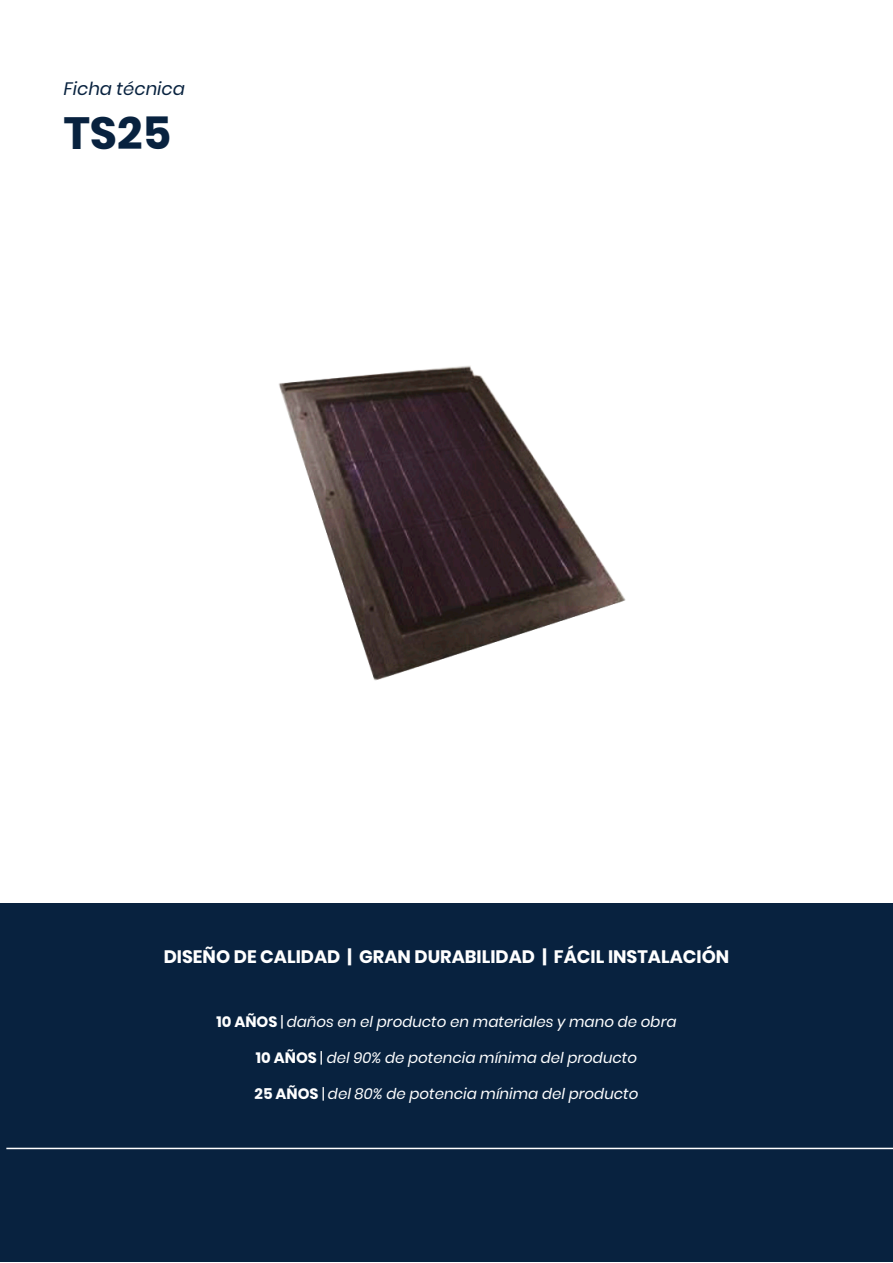
<style>
.page{position:relative;width:893px;height:1263px;background:#fff}
.page>*{position:absolute;margin:0;border:0;box-sizing:border-box;transform-origin:0 0}
.t1{font:700 45px "Poppins";color:#08223f}
.t2{font:700 18px "Poppins";color:#fff}
.t3{font:italic 18px "Poppins";color:#08223f}
.t4{font:italic 15px "Poppins";color:#fff}
.s1{font-weight:700;font-style:normal}
.s2{font-style:normal}
</style>
<div class="page">
<img style="left:279px;top:365px;width:347px;height:316px">
<div style="left:0;top:904px;width:893px;height:358px;background:#08223f"></div>
<hr style="left:6px;top:1148px;width:887px;height:1px;background:#fff">
<p class="t3" style="left:64px;top:79px;width:123px">Ficha técnica</p>
<p class="t1" style="left:64px;top:107px;width:109px">TS25</p>
<p class="t2" style="left:164px;top:946px;width:567px">DISEÑO DE CALIDAD | GRAN DURABILIDAD | FÁCIL INSTALACIÓN</p>
<p class="t4" style="left:216px;top:1013px;width:462px"><span class="s1">10 AÑOS</span> <span class="s2">|</span> daños en el producto en materiales y mano de obra</p>
<p class="t4" style="left:256px;top:1049px;width:383px"><span class="s1">10 AÑOS</span> <span class="s2">|</span> del 90% de potencia mínima del producto</p>
<p class="t4" style="left:255px;top:1085px;width:385px"><span class="s1">25 AÑOS</span> <span class="s2">|</span> del 80% de potencia mínima del producto</p>
</div>
